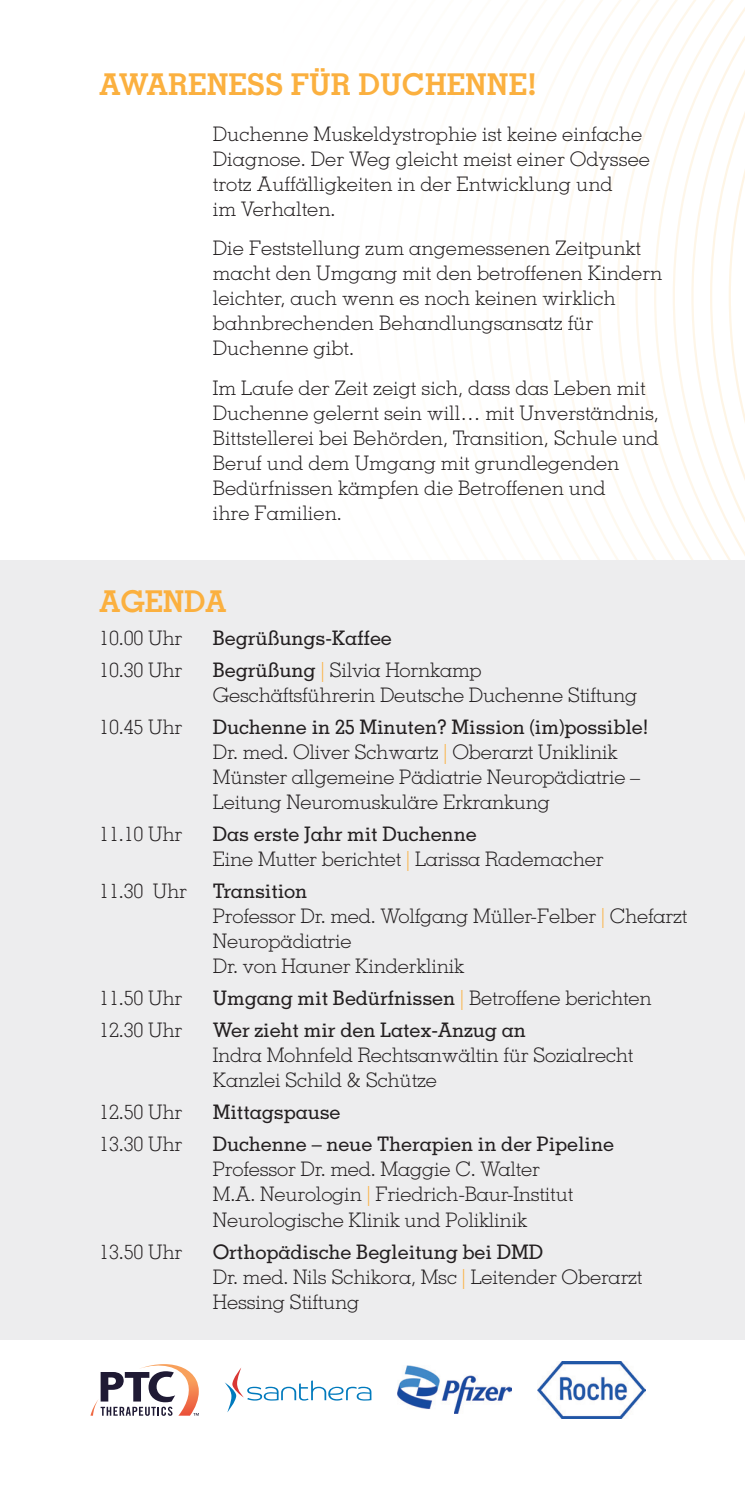
<style>
.page{position:relative;width:745px;height:1489px;background:#fff}
.page>*{position:absolute;margin:0;border:0;box-sizing:border-box;transform-origin:0 0}
.t1{font:700 30px "Memphis";color:#fbb03f}
.t2{font:300 20px/25px "Memphis";letter-spacing:-.01em;color:#231f20}
.t3{font:500 20px "Memphis";letter-spacing:-.01em;color:#231f20}
.s1{font-weight:500}
.s2{color:#fbb03f}
.s3{font-weight:300;color:#fbb03f}
.s4{font-weight:300}
</style>
<div class="page">
<svg style="left:733px;top:9px;width:11px;height:545px"></svg>
<svg style="left:714px;top:0;width:19px;height:560px"></svg>
<svg style="left:696px;top:0;width:18px;height:560px"></svg>
<svg style="left:677px;top:0;width:19px;height:560px"></svg>
<svg style="left:658px;top:0;width:19px;height:560px"></svg>
<svg style="left:640px;top:0;width:18px;height:560px"></svg>
<svg style="left:621px;top:0;width:19px;height:560px"></svg>
<svg style="left:602px;top:0;width:19px;height:560px"></svg>
<svg style="left:584px;top:0;width:18px;height:560px"></svg>
<svg style="left:565px;top:0;width:19px;height:560px"></svg>
<svg style="left:547px;top:0;width:18px;height:560px"></svg>
<svg style="left:528px;top:25px;width:19px;height:535px"></svg>
<svg style="left:511px;top:97px;width:17px;height:399px"></svg>
<div style="left:0;top:560px;width:744px;height:779px;background:#ededee"></div>
<svg style="left:90px;top:1364px;width:109px;height:51px"></svg>
<svg style="left:225px;top:1368px;width:146px;height:44px"></svg>
<img style="left:537px;top:1361px;width:108px;height:56px">
<img style="left:397px;top:1365px;width:114px;height:47px">
<h1 class="t1" style="left:99px;top:65px;width:439px">AWARENESS FÜR DUCHENNE!</h1>
<p class="t2" style="left:213px;top:121px;width:438px">Duchenne Muskeldystrophie ist keine einfache Diagnose. Der Weg gleicht meist einer Odyssee trotz Auffälligkeiten in der Entwicklung und<br>im Verhalten.</p>
<p class="t2" style="left:213px;top:236px;width:450px">Die Feststellung zum angemessenen Zeitpunkt macht den Umgang mit den betroffenen Kindern leichter, auch wenn es noch keinen wirklich bahnbrechenden Behandlungsansatz für Duchenne gibt.</p>
<p class="t2" style="left:213px;top:375px;width:447px">Im Laufe der Zeit zeigt sich, dass das Leben mit Duchenne gelernt sein will… mit Unverständnis, Bittstellerei bei Behörden, Transition, Schule und Beruf und dem Umgang mit grundlegenden Bedürfnissen kämpfen die Betroffenen und<br>ihre Familien.</p>
<h1 class="t1" style="left:99px;top:583px;width:129px">AGENDA</h1>
<p class="t2" style="left:99px;top:625px;width:84px">10.00 Uhr</p>
<p class="t3" style="left:213px;top:625px;width:181px">Begrüßungs-Kaffee</p>
<p class="t2" style="left:99px;top:657px;width:84px">10.30 Uhr</p>
<p class="t2" style="left:213px;top:657px;width:426px"><span class="s1">Begrüßung</span> <span class="s2">|</span> Silvia Hornkamp<br>Geschäftsführerin Deutsche Duchenne Stiftung</p>
<p class="t2" style="left:99px;top:714px;width:84px">10.45 Uhr</p>
<p class="t2" style="left:213px;top:714px;width:437px"><span class="s1">Duchenne in 25 Minuten? Mission (im)possible!<br></span>Dr. med. Oliver Schwartz <span class="s2">|</span> Oberarzt Uniklinik Münster allgemeine Pädiatrie Neuropädiatrie – Leitung Neuromuskuläre Erkrankung</p>
<p class="t2" style="left:99px;top:821px;width:84px">11.10 Uhr</p>
<p class="t2" style="left:213px;top:821px;width:392px"><span class="s1">Das erste Jahr mit Duchenne<br></span>Eine Mutter berichtet <span class="s2">|</span> Larissa Rademacher</p>
<p class="t2" style="left:99px;top:878px;width:89px">11.30 Uhr</p>
<p class="t2" style="left:213px;top:878px;width:475px"><span class="s1">Transition<br></span>Professor Dr. med. Wolfgang Müller-Felber <span class="s2">|</span> Chefarzt<br>Neuropädiatrie<br>Dr. von Hauner Kinderklinik</p>
<p class="t2" style="left:99px;top:985px;width:84px">11.50 Uhr</p>
<p class="t3" style="left:213px;top:985px;width:440px">Umgang mit Bedürfnissen <span class="s3">|</span> <span class="s4">Betroffene berichten</span></p>
<p class="t2" style="left:99px;top:1017px;width:84px">12.30 Uhr</p>
<p class="t3" style="left:213px;top:1017px;width:314px">Wer zieht mir den Latex-Anzug an</p>
<p class="t2" style="left:213px;top:1042px;width:422px">Indra Mohnfeld Rechtsanwältin für Sozialrecht<br>Kanzlei Schild &amp; Schütze</p>
<p class="t2" style="left:99px;top:1099px;width:84px">12.50 Uhr</p>
<p class="t3" style="left:213px;top:1099px;width:129px">Mittagspause</p>
<p class="t2" style="left:99px;top:1131px;width:84px">13.30 Uhr</p>
<p class="t3" style="left:213px;top:1131px;width:402px">Duchenne – neue Therapien in der Pipeline</p>
<p class="t2" style="left:213px;top:1156px;width:362px">Professor Dr. med. Maggie C. Walter<br>M.A. Neurologin <span class="s2">|</span> Friedrich-Baur-Institut<br>Neurologische Klinik und Poliklinik</p>
<p class="t2" style="left:99px;top:1238px;width:84px">13.50 Uhr</p>
<p class="t2" style="left:213px;top:1238px;width:431px"><span class="s1">Orthopädische Begleitung bei DMD<br></span>Dr. med. Nils Schikora, Msc <span class="s2">|</span> Leitender Oberarzt<br>Hessing Stiftung</p>
</div>
